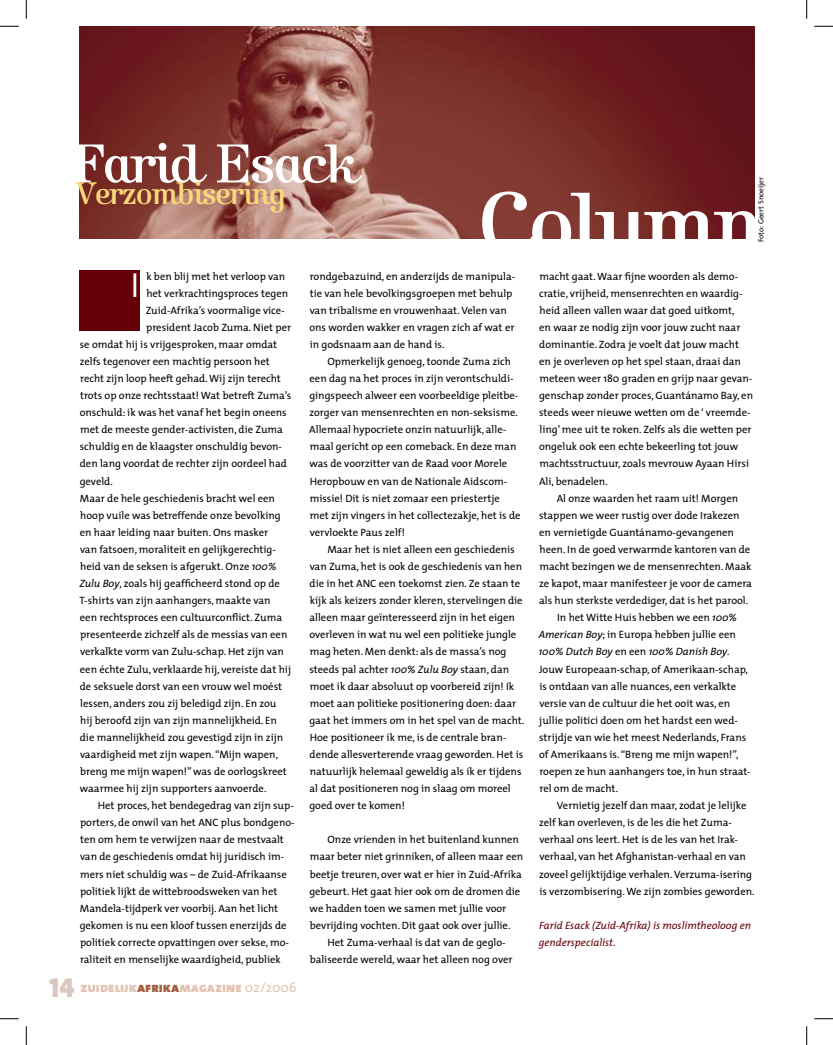
<style>
.page{position:relative;width:833px;height:1045px;background:#fff}
.page>*{position:absolute;margin:0;border:0;box-sizing:border-box;transform-origin:0 0}
.t1{font:90.25px "C Kursivschrift Stehend";letter-spacing:-.02em;color:#fff}
.t2{font:56.88px "C Kursivschrift Stehend";letter-spacing:-.02em;color:#fff}
.t3{font:300 35px "The Mix";color:#fff}
.t4{font:32.5px "C Kursivschrift Stehend";letter-spacing:-.02em;color:#fad97b}
.t5{font:27.5px "The Mix Black Caps";color:#d9c8bf}
.t6{font:13.75px "The Mix Black Caps";color:#e3c3b1}
.t7{font:10.62px/17.1px "The Mix";color:#000}
.t8{font:italic 10.62px/17.1px "The Mix";color:#650009}
.t9{font:italic 10.62px "The Mix";color:#000}
.t10{font:7.5px "The Mix";color:#000}
.s1{font-style:italic}
.s2{color:#a55d42}
.s3{font-family:"The Mix"}
.s4{font-style:normal}
</style>
<div class="page">
<img style="left:79px;top:26px;width:675px;height:213px">
<div style="left:79px;top:270px;width:61px;height:61px;background:#650009"></div>
<svg style="left:0;top:25px;width:19px;height:2px"></svg>
<svg style="left:814px;top:25px;width:18px;height:2px"></svg>
<svg style="left:0;top:1018px;width:19px;height:1px"></svg>
<svg style="left:814px;top:1018px;width:18px;height:1px"></svg>
<svg style="left:25px;top:0;width:2px;height:19px"></svg>
<svg style="left:25px;top:1026px;width:2px;height:19px"></svg>
<svg style="left:806px;top:0;width:1px;height:19px"></svg>
<svg style="left:806px;top:1026px;width:1px;height:19px"></svg>
<h2 class="t2" style="left:73px;top:131px;width:283px">Farid Esack</h2>
<h3 class="t4" style="left:76px;top:175px;width:211px">Verzombisering</h3>
<p class="t10" style="left:754px;top:242px;width:66px;rotate:-90deg">Foto: Geert Snoeijer</p>
<h1 class="t1" style="left:478px;top:171px;width:286px">Column</h1>
<p class="t7" style="left:146px;top:267px;width:140px">k ben blij met het verloop van</p>
<p class="t7" style="left:146px;top:284px;width:143px">het verkrachtingsproces tegen</p>
<p class="t7" style="left:146px;top:301px;width:140px">Zuid-Afrika’s voormalige vice-</p>
<p class="t7" style="left:146px;top:318px;width:146px">president Jacob Zuma. Niet per</p>
<p class="t7" style="left:80px;top:335px;width:199px">se omdat hij is vrijgesproken, maar omdat</p>
<p class="t7" style="left:80px;top:352px;width:191px">zelfs tegenover een machtig persoon het</p>
<p class="t7" style="left:80px;top:369px;width:202px">recht zijn loop heeft gehad. Wij zijn terecht</p>
<p class="t7" style="left:80px;top:387px;width:212px">trots op onze rechtsstaat! Wat betreft Zuma’s</p>
<p class="t7" style="left:80px;top:404px;width:208px">onschuld: ik was het vanaf het begin oneens</p>
<p class="t7" style="left:80px;top:421px;width:204px">met de meeste gender-activisten, die Zuma</p>
<p class="t7" style="left:80px;top:438px;width:204px">schuldig en de klaagster onschuldig bevon-</p>
<p class="t7" style="left:80px;top:455px;width:208px">den lang voordat de rechter zijn oordeel had</p>
<p class="t7" style="left:80px;top:472px;width:35px">geveld.</p>
<p class="t7" style="left:80px;top:489px;width:196px">Maar de hele geschiedenis bracht wel een</p>
<p class="t7" style="left:80px;top:506px;width:202px">hoop vuile was betreffende onze bevolking</p>
<p class="t7" style="left:80px;top:523px;width:190px">en haar leiding naar buiten. Ons masker</p>
<p class="t7" style="left:80px;top:540px;width:197px">van fatsoen, moraliteit en gelijkgerechtig-</p>
<p class="t7" style="left:80px;top:557px;width:197px">heid van de seksen is afgerukt. Onze <span class="s1">100%</span></p>
<p class="t7" style="left:79px;top:574px;width:202px"><span class="s1">Zulu Boy</span>, zoals hij geafficheerd stond op de</p>
<p class="t7" style="left:79px;top:591px;width:193px">T-shirts van zijn aanhangers, maakte van</p>
<p class="t7" style="left:80px;top:609px;width:204px">een rechtsproces een cultuurconflict. Zuma</p>
<p class="t7" style="left:80px;top:626px;width:209px">presenteerde zichzelf als de messias van een</p>
<p class="t7" style="left:80px;top:643px;width:205px">verkalkte vorm van Zulu-schap. Het zijn van</p>
<p class="t7" style="left:80px;top:660px;width:212px">een échte Zulu, verklaarde hij, vereiste dat hij</p>
<p class="t7" style="left:80px;top:677px;width:204px">de seksuele dorst van een vrouw wel moést</p>
<p class="t7" style="left:80px;top:694px;width:197px">lessen, anders zou zij beledigd zijn. En zou</p>
<p class="t7" style="left:80px;top:711px;width:198px">hij beroofd zijn van zijn mannelijkheid. En</p>
<p class="t7" style="left:80px;top:728px;width:205px">die mannelijkheid zou gevestigd zijn in zijn</p>
<p class="t7" style="left:80px;top:745px;width:199px">vaardigheid met zijn wapen. “Mijn wapen,</p>
<p class="t7" style="left:80px;top:762px;width:208px">breng me mijn wapen!” was de oorlogskreet</p>
<p class="t7" style="left:80px;top:779px;width:188px">waarmee hij zijn supporters aanvoerde.</p>
<p class="t7" style="left:98px;top:796px;width:197px">Het proces, het bendegedrag van zijn sup-</p>
<p class="t7" style="left:80px;top:814px;width:216px">porters, de onwil van het ANC plus bondgeno-</p>
<p class="t7" style="left:80px;top:831px;width:205px">ten om hem te verwijzen naar de mestvaalt</p>
<p class="t7" style="left:80px;top:848px;width:205px">van de geschiedenis omdat hij juridisch im-</p>
<p class="t7" style="left:80px;top:865px;width:208px">mers niet schuldig was – de Zuid-Afrikaanse</p>
<p class="t7" style="left:80px;top:882px;width:199px">politiek lijkt de wittebroodsweken van het</p>
<p class="t7" style="left:80px;top:899px;width:199px">Mandela-tijdperk ver voorbij. Aan het licht</p>
<p class="t7" style="left:80px;top:916px;width:208px">gekomen is nu een kloof tussen enerzijds de</p>
<p class="t7" style="left:80px;top:933px;width:210px">politiek correcte opvattingen over sekse, mo-</p>
<p class="t7" style="left:80px;top:950px;width:202px">raliteit en menselijke waardigheid, publiek</p>
<h3 class="t3" style="left:130px;top:256px;width:11px">I</h3>
<h3 class="t5" style="left:49px;top:964px;width:27px">14</h3>
<p class="t6" style="left:80px;top:976px;width:218px">zuidelijk<span class="s2">afrika</span>magazine <span class="s3">02/2006</span></p>
<p class="t7" style="left:309px;top:267px;width:207px">rondgebazuind, en anderzijds de manipula&shy;tie van hele bevolkingsgroepen met behulp van tribalisme en vrouwenhaat. Velen van ons worden wakker en vragen zich af wat er in godsnaam aan de hand is.</p>
<p class="t7" style="left:309px;top:352px;width:213px;text-indent:18px">Opmerkelijk genoeg, toonde Zuma zich een dag na het proces in zijn verontschuldi&shy;gingspeech alweer een voorbeeldige pleitbe&shy;zorger van mensenrechten en non-seksisme.<br>Allemaal hypocriete onzin natuurlijk, alle&shy;maal gericht op een comeback. En deze man was de voorzitter van de Raad voor Morele Heropbouw en van de Nationale Aidscom&shy;missie! Dit is niet zomaar een priestertje met zijn vingers in het collectezakje, het is de vervloekte Paus zelf!</p>
<p class="t7" style="left:309px;top:540px;width:216px;text-indent:18px">Maar het is niet alleen een geschiedenis van Zuma, het is ook de geschiedenis van hen die in het ANC een toekomst zien. Ze staan te kijk als keizers zonder kleren, stervelingen die alleen maar geïnteresseerd zijn in het eigen overleven in wat nu wel een politieke jungle mag heten. Men denkt: als de massa’s nog steeds pal achter <span class="s1">100% Zulu Boy</span> staan, dan moet ik daar absoluut op voorbereid zijn! Ik moet aan politieke positionering doen: daar gaat het immers om in het spel van de macht.<br>Hoe positioneer ik me, is de centrale bran&shy;dende allesverterende vraag geworden. Het is natuurlijk helemaal geweldig als ik er tijdens al dat positioneren nog in slaag om moreel goed over te komen!</p>
<p class="t7" style="left:327px;top:831px;width:193px">Onze vrienden in het buitenland kunnen</p>
<p class="t7" style="left:309px;top:848px;width:215px">maar beter niet grinniken, of alleen maar een</p>
<p class="t7" style="left:309px;top:865px;width:213px">beetje treuren, over wat er hier in Zuid-Afrika</p>
<p class="t7" style="left:309px;top:882px;width:212px">gebeurt. Het gaat hier ook om de dromen die</p>
<p class="t7" style="left:309px;top:899px;width:198px">we hadden toen we samen met jullie voor</p>
<p class="t7" style="left:309px;top:916px;width:202px">bevrijding vochten. Dit gaat ook over jullie.</p>
<p class="t7" style="left:327px;top:933px;width:180px">Het Zuma-verhaal is dat van de geglo-</p>
<p class="t7" style="left:309px;top:950px;width:204px">baliseerde wereld, waar het alleen nog over</p>
<p class="t7" style="left:538px;top:267px;width:215px">macht gaat. Waar fijne woorden als demo&shy;cratie, vrijheid, mensenrechten en waardig&shy;heid alleen vallen waar dat goed uitkomt,<br>en waar ze nodig zijn voor jouw zucht naar dominantie. Zodra je voelt dat jouw macht en je overleven op het spel staan, draai dan meteen weer 180 graden en grijp naar gevan&shy;genschap zonder proces, Guantánamo Bay, en steeds weer nieuwe wetten om de ‘ vreemde&shy;ling’ mee uit te roken. Zelfs als die wetten per ongeluk ook een echte bekeerling tot jouw machtsstructuur, zoals mevrouw Ayaan Hirsi Ali, benadelen.</p>
<p class="t7" style="left:556px;top:489px;width:183px">Al onze waarden het raam uit! Morgen</p>
<p class="t7" style="left:539px;top:506px;width:202px">stappen we weer rustig over dode Irakezen</p>
<p class="t7" style="left:539px;top:523px;width:196px">en vernietigde Guantánamo-gevangenen</p>
<p class="t7" style="left:539px;top:540px;width:212px">heen. In de goed verwarmde kantoren van de</p>
<p class="t7" style="left:539px;top:557px;width:213px">macht bezingen we de mensenrechten. Maak</p>
<p class="t7" style="left:539px;top:574px;width:214px">ze kapot, maar manifesteer je voor de camera</p>
<p class="t7" style="left:539px;top:591px;width:210px">als hun sterkste verdediger, dat is het parool.</p>
<p class="t7" style="left:557px;top:609px;width:181px">In het Witte Huis hebben we een <span class="s1">100%</span></p>
<p class="t7" style="left:538px;top:626px;width:198px"><span class="s1">American Boy</span>; in Europa hebben jullie een</p>
<p class="t9" style="left:538px;top:643px;width:192px">100% Dutch Boy <span class="s4">en een</span> 100% Danish Boy<span class="s4">.</span></p>
<p class="t7" style="left:538px;top:660px;width:210px">Jouw Europeaan-schap, of Amerikaan-schap,</p>
<p class="t7" style="left:539px;top:677px;width:198px">is ontdaan van alle nuances, een verkalkte</p>
<p class="t7" style="left:539px;top:694px;width:192px">versie van de cultuur die het ooit was, en</p>
<p class="t7" style="left:539px;top:711px;width:200px">jullie politici doen om het hardst een wed-</p>
<p class="t7" style="left:539px;top:728px;width:208px">strijdje van wie het meest Nederlands, Frans</p>
<p class="t7" style="left:538px;top:745px;width:201px">of Amerikaans is. “Breng me mijn wapen!”,</p>
<p class="t7" style="left:539px;top:762px;width:213px">roepen ze hun aanhangers toe, in hun straat-</p>
<p class="t7" style="left:539px;top:779px;width:80px">rel om de macht.</p>
<p class="t7" style="left:556px;top:796px;width:191px">Vernietig jezelf dan maar, zodat je lelijke</p>
<p class="t7" style="left:539px;top:814px;width:194px">zelf kan overleven, is de les die het Zuma-</p>
<p class="t7" style="left:539px;top:831px;width:200px">verhaal ons leert. Het is de les van het Irak-</p>
<p class="t7" style="left:539px;top:848px;width:208px">verhaal, van het Afghanistan-verhaal en van</p>
<p class="t7" style="left:539px;top:865px;width:214px">zoveel gelijktijdige verhalen. Verzuma-isering</p>
<p class="t7" style="left:539px;top:882px;width:216px">is verzombisering. We zijn zombies geworden.</p>
<p class="t8" style="left:538px;top:916px;width:214px">Farid Esack (Zuid-Afrika) is moslimtheoloog en genderspecialist.</p>
</div>
